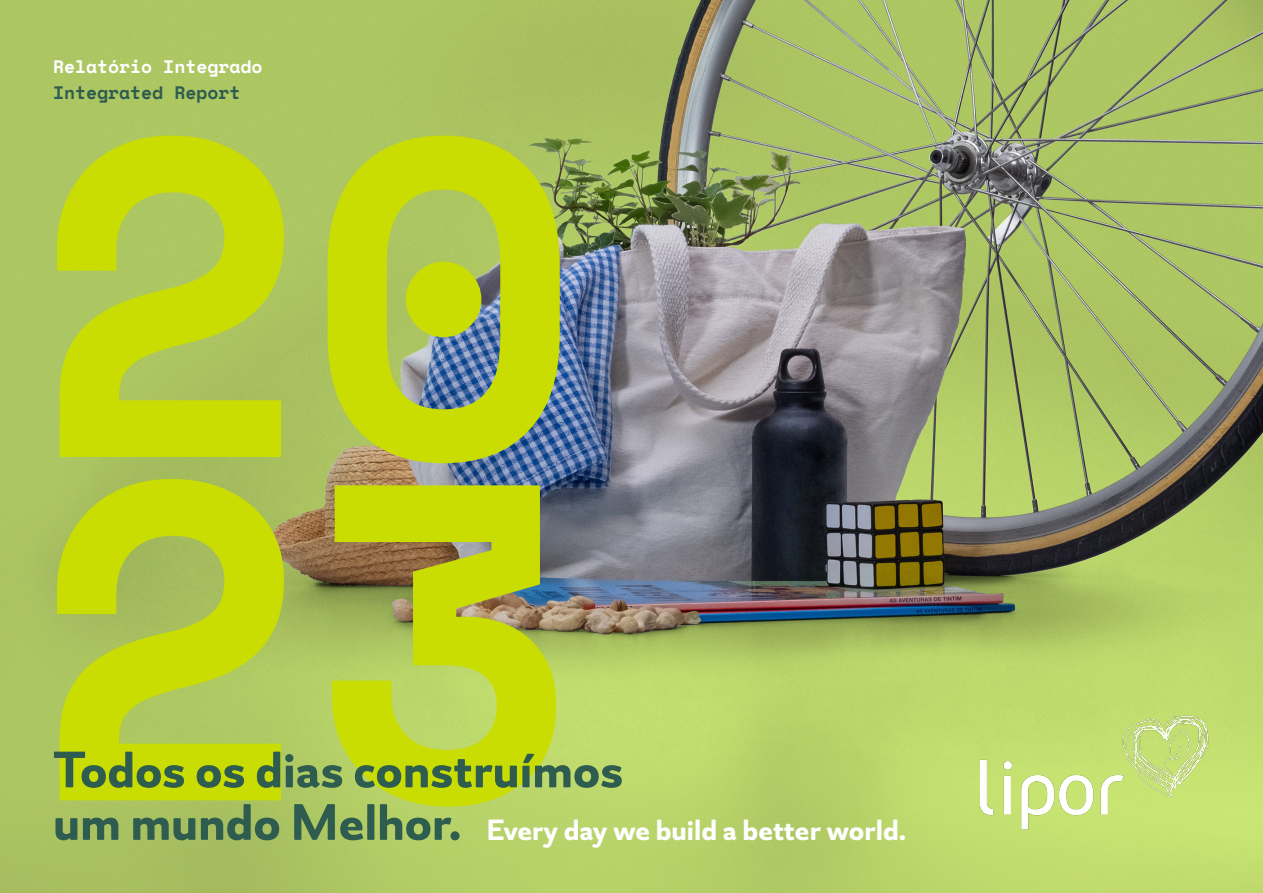
<style>
.page{position:relative;width:1263px;height:893px;background:#fff}
.page>*{position:absolute;margin:0;border:0;box-sizing:border-box;transform-origin:0 0}
.t1{font:700 450px/343.4px "Space Mono";color:#c9dd03}
.t2{font:700 52.5px/52.5px "Alpino";color:#2e5c4f}
.t3{font:700 30px "Alpino";color:#fff}
.t4{font:700 18px "Space Mono";color:#fff}
.t5{font:700 18px "Space Mono";color:#2e5c4f}
</style>
<div class="page">
<img style="left:0;top:0;width:1263px;height:893px">
<img style="left:980px;top:715px;width:230px;height:117px">
<p class="t4" style="left:53px;top:53px;width:211px">Relatório Integrado</p>
<p class="t5" style="left:53px;top:79px;width:189px">Integrated Report</p>
<h1 class="t1" style="left:30px;top:109px;width:552px">20<br>23</h1>
<p class="t2" style="left:53px;top:743px;width:572px">Todos os dias construímos um mundo Melhor.</p>
<p class="t3" style="left:486px;top:811px;width:421px">Every day we build a better world.</p>
</div>
